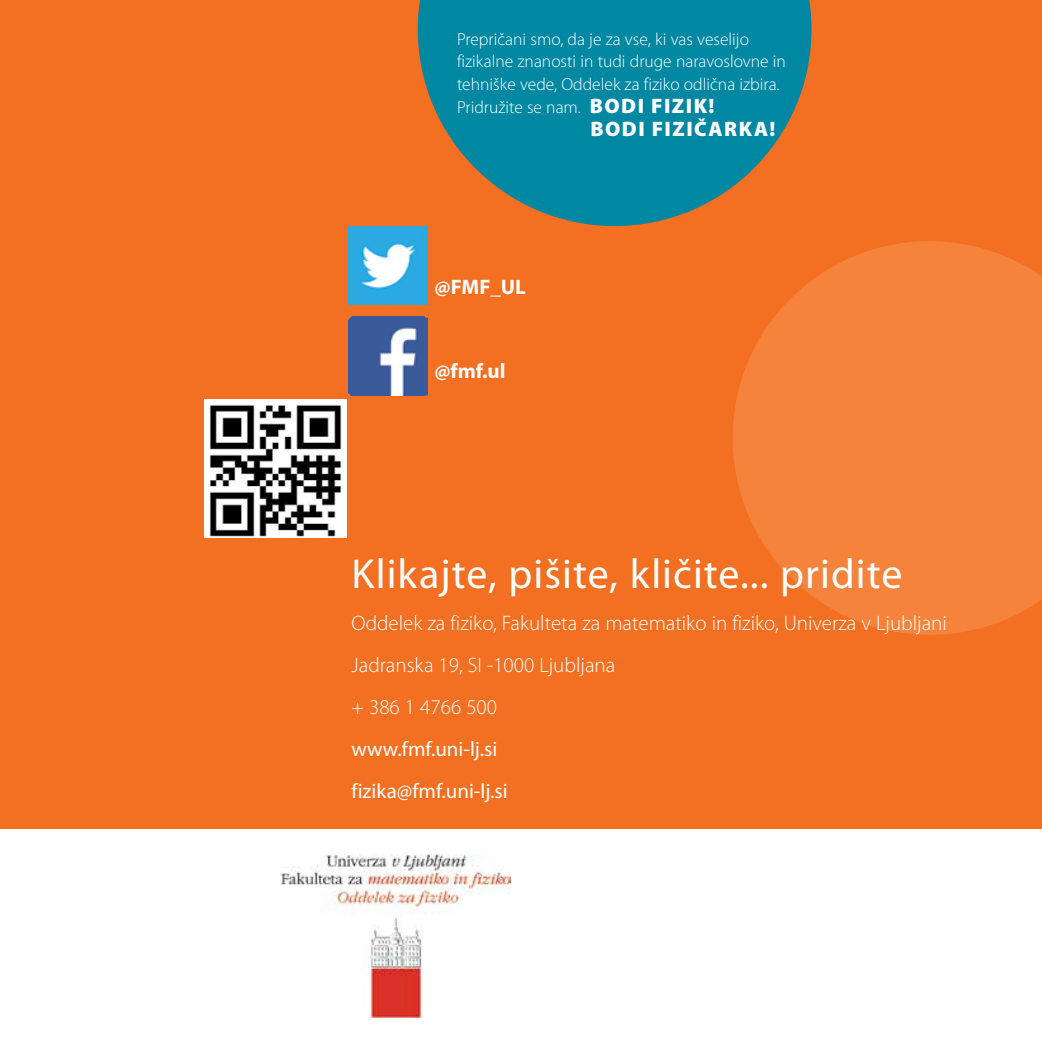
<style>
.page{position:relative;width:1042px;height:1042px;background:#fff}
.page>*{position:absolute;margin:0;border:0;box-sizing:border-box;transform-origin:0 0}
.t1{font:42px "Myriad Pro";letter-spacing:.025em;color:#fff}
.t2{font:300 21px/42px "Myriad Pro";color:#fff}
.t3{font:21px/42px "Myriad Pro";color:#fff}
.t4{font:900 21px "Myriad Pro";letter-spacing:.07em;color:#fff}
.t5{font:700 21px "Myriad Pro";color:#fff}
.t6{font:300 17.5px/22.8px "Myriad Pro";color:#fff}
.s1{font-weight:900;font-size:21px}
</style>
<div class="page">
<img style="left:281px;top:854px;width:229px;height:164px">
<div style="left:0;top:0;width:1042px;height:828px;background:#f36f21"></div>
<img style="left:204px;top:399px;width:143px;height:138px">
<svg style="left:418px;top:0;width:393px;height:226px;fill:#0087a2"></svg>
<img style="left:349px;top:316px;width:78px;height:79px">
<img style="left:349px;top:226px;width:78px;height:79px">
<svg style="left:733px;top:241px;width:309px;height:394px;fill:#f5833c"></svg>
<p class="t6" style="left:457px;top:28px;width:330px">Prepričani smo, da je za vse, ki vas veselijo fizikalne znanosti in tudi druge naravoslovne in tehniške vede, Oddelek za fiziko odlična izbira.<br>Pridružite se nam. <span class="s1">Bodi fizik!</span></p>
<p class="t4" style="left:590px;top:117px;width:29px">BODI</p>
<p class="t4" style="left:652px;top:117px;width:11px">FIZI</p>
<p class="t4" style="left:694px;top:117px;width:83px">ČARKA!</p>
<p class="t5" style="left:435px;top:275px;width:93px">@FMF_UL</p>
<p class="t5" style="left:434px;top:359px;width:73px">@fmf.ul</p>
<h1 class="t1" style="left:351px;top:551px;width:552px">Klikajte, pišite, kličite... pridite</h1>
<p class="t2" style="left:351px;top:602px;width:597px">Oddelek za fiziko, Fakulteta za matematiko in fiziko, Univerza v Ljubljani<br>Jadranska 19, SI -1000 Ljubljana<br>+ 386 1 4766 500</p>
<p class="t3" style="left:351px;top:728px;width:158px">www.fmf.uni-lj.si fizika@fmf.uni-lj.si</p>
</div>
